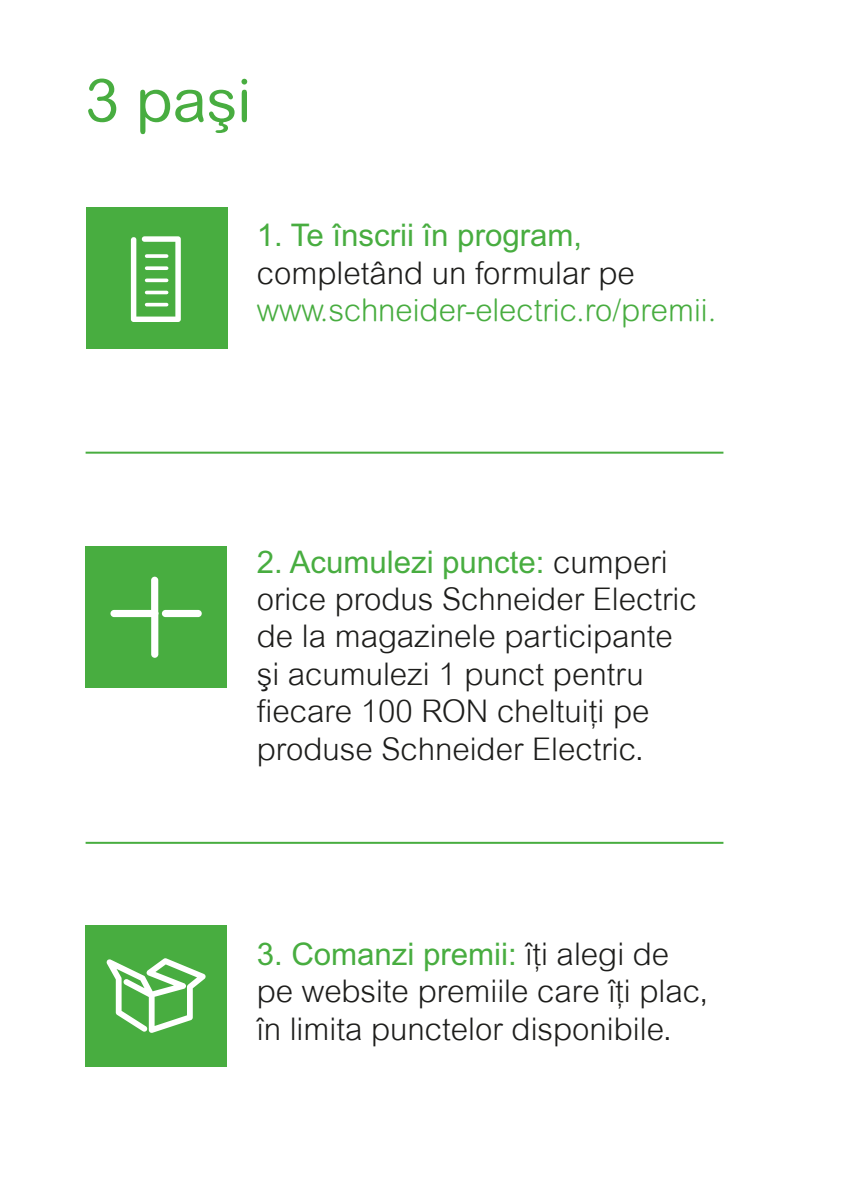
<style>
.page{position:relative;width:842px;height:1191px;background:#fff}
.page>*{position:absolute;margin:0;border:0;box-sizing:border-box;transform-origin:0 0}
.t1{font:60px "Arial Rounded MT Pro";color:#48ad40}
.t2{font:31.2px/37.4px "Arial MT Std Light RO";color:#1d1d1b}
.t3{font:31.2px "Arial MT Std";color:#48ad40}
.t4{font:300 31.2px "Arial Rounded MT Pro";color:#48ad40}
.s1{font-family:"Arial MT Std Light RO";color:#1d1d1b}
</style>
<div class="page">
<div style="left:86px;top:207px;width:141px;height:142px;background:#48ad40"></div>
<svg style="left:131px;top:236px;width:50px;height:86px"></svg>
<svg style="left:147px;top:254px;width:20px;height:4px"></svg>
<svg style="left:147px;top:266px;width:20px;height:4px"></svg>
<svg style="left:147px;top:278px;width:20px;height:4px"></svg>
<hr style="left:147px;top:291px;width:20px;height:3px;background:#fff">
<hr style="left:147px;top:303px;width:20px;height:3px;background:#fff">
<div style="left:85px;top:546px;width:142px;height:142px;background:#48ad40"></div>
<div style="left:110px;top:610px;width:48px;height:7px;background:#fff;border-radius:4px"></div>
<div style="left:162px;top:610px;width:40px;height:7px;background:#fff;border-radius:4px"></div>
<div style="left:151px;top:576px;width:7px;height:40px;background:#fff;border-radius:4px"></div>
<div style="left:151px;top:610px;width:7px;height:48px;background:#fff;border-radius:4px"></div>
<div style="left:85px;top:924px;width:142px;height:142px;background:#48ad40"></div>
<svg style="left:106px;top:958px;width:100px;height:75px"></svg>
<hr style="left:86px;top:452px;width:637px;height:2px;background:#48ad40">
<hr style="left:86px;top:842px;width:637px;height:2px;background:#48ad40">
<h1 class="t1" style="left:85px;top:65px;width:168px">3 paşi</h1>
<p class="t3" style="left:257px;top:218px;width:327px">1. Te înscrii în program,</p>
<p class="t2" style="left:257px;top:254px;width:380px">completând un formular pe</p>
<p class="t4" style="left:257px;top:292px;width:461px">www.schneider-electric.ro/premii.</p>
<p class="t3" style="left:257px;top:544px;width:412px">2. Acumulezi puncte: <span class="s1">cumperi</span></p>
<p class="t2" style="left:257px;top:580px;width:441px">orice produs Schneider Electric de la magazinele participante şi acumulezi 1 punct pentru fiecare 100 RON cheltuiţi pe produse Schneider Electric.</p>
<p class="t3" style="left:257px;top:936px;width:414px">3. Comanzi premii: <span class="s1">îţi alegi de</span></p>
<p class="t2" style="left:257px;top:972px;width:453px">pe website premiile care îţi plac, în limita punctelor disponibile.</p>
</div>
